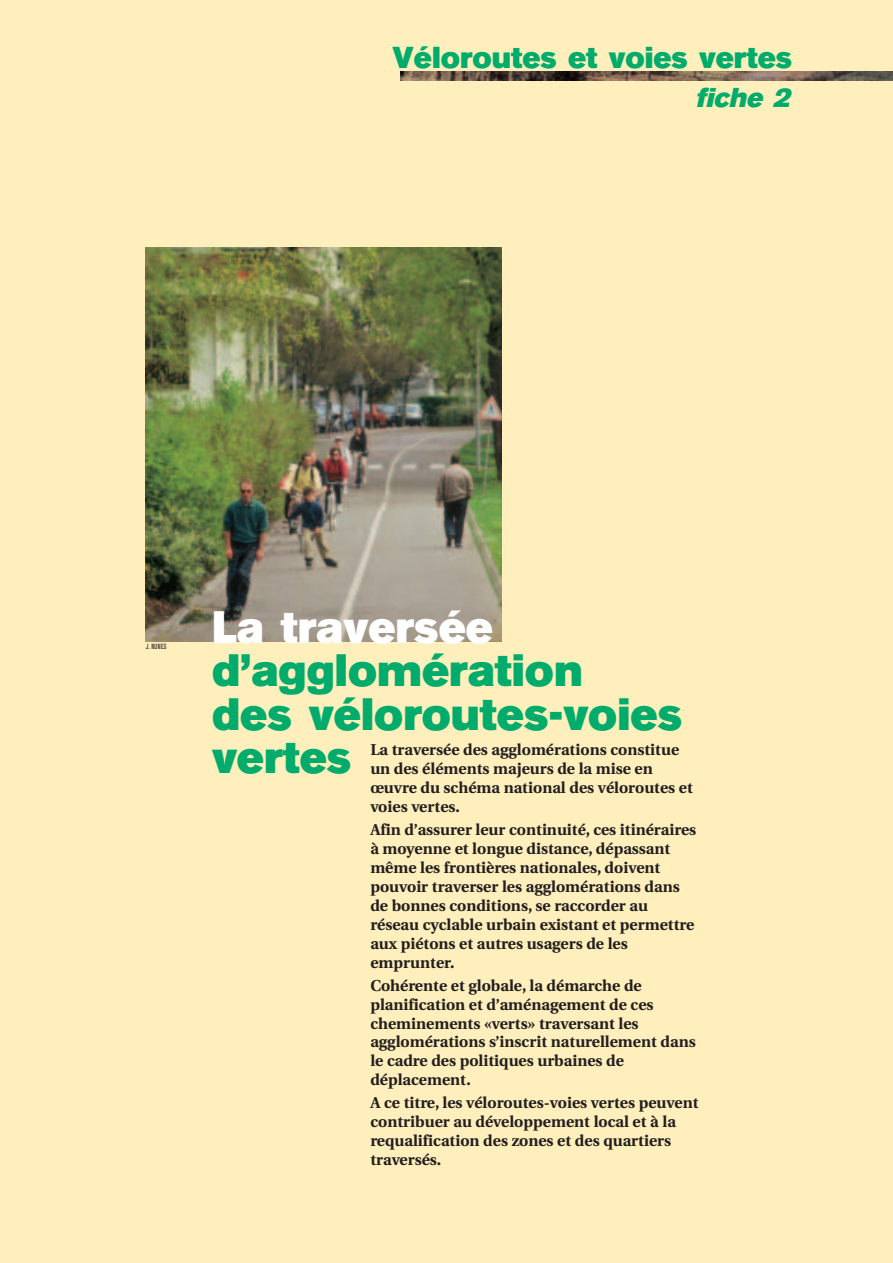
<style>
.page{position:relative;width:893px;height:1263px;background:#fff}
.page>*{position:absolute;margin:0;border:0;box-sizing:border-box;transform-origin:0 0}
.t1{font:45px/43.5px "Akzidenz Grotesk BE Super";color:#00ab6b}
.t2{font:45px "Akzidenz Grotesk BE Super";color:#fff}
.t3{font:30px "Akzidenz Grotesk BE Super";color:#00ab6b}
.t4{font:italic 27px "Akzidenz Grotesk BE Super";color:#00ab6b}
.t5{font:700 15.75px/18.9px "Utopia";color:#231f20}
.t6{font:condensed 7.5px "Akzidenz Grotesk BE";letter-spacing:.04em;color:#231f20;scale:.9 1}
</style>
<div class="page">
<div style="left:0;top:0;width:892px;height:1263px;background:#feefbc"></div>
<img style="left:146px;top:247px;width:355px;height:395px">
<img style="left:400px;top:72px;width:492px;height:9px">
<h2 class="t3" style="left:392px;top:47px;width:401px">Véloroutes et voies vertes</h2>
<h3 class="t4" style="left:695px;top:88px;width:101px">fiche 2</h3>
<p class="t6" style="left:146px;top:644px;width:24px">J. NUNES</p>
<h1 class="t2" style="left:212px;top:611px;width:282px">La traversée</h1>
<h1 class="t1" style="left:212px;top:653px;width:471px">d’agglomération<br>des véloroutes-voies vertes</h1>
<p class="t5" style="left:370px;top:742px;width:324px">La traversée des agglomérations constitue un des éléments majeurs de la mise en œuvre du schéma national des véloroutes et voies vertes.</p>
<p class="t5" style="left:370px;top:822px;width:327px">Afin d’assurer leur continuité, ces itinéraires à moyenne et longue distance, dépassant même les frontières nationales, doivent pouvoir traverser les agglomérations dans de bonnes conditions, se raccorder au réseau cyclable urbain existant et permettre aux piétons et autres usagers de les emprunter.</p>
<p class="t5" style="left:370px;top:977px;width:327px">Cohérente et globale, la démarche de planification et d’aménagement de ces cheminements «verts» traversant les agglomérations s’inscrit naturellement dans le cadre des politiques urbaines de déplacement.</p>
<p class="t5" style="left:370px;top:1095px;width:330px">A ce titre, les véloroutes-voies vertes peuvent contribuer au développement local et à la requalification des zones et des quartiers traversés.</p>
</div>
